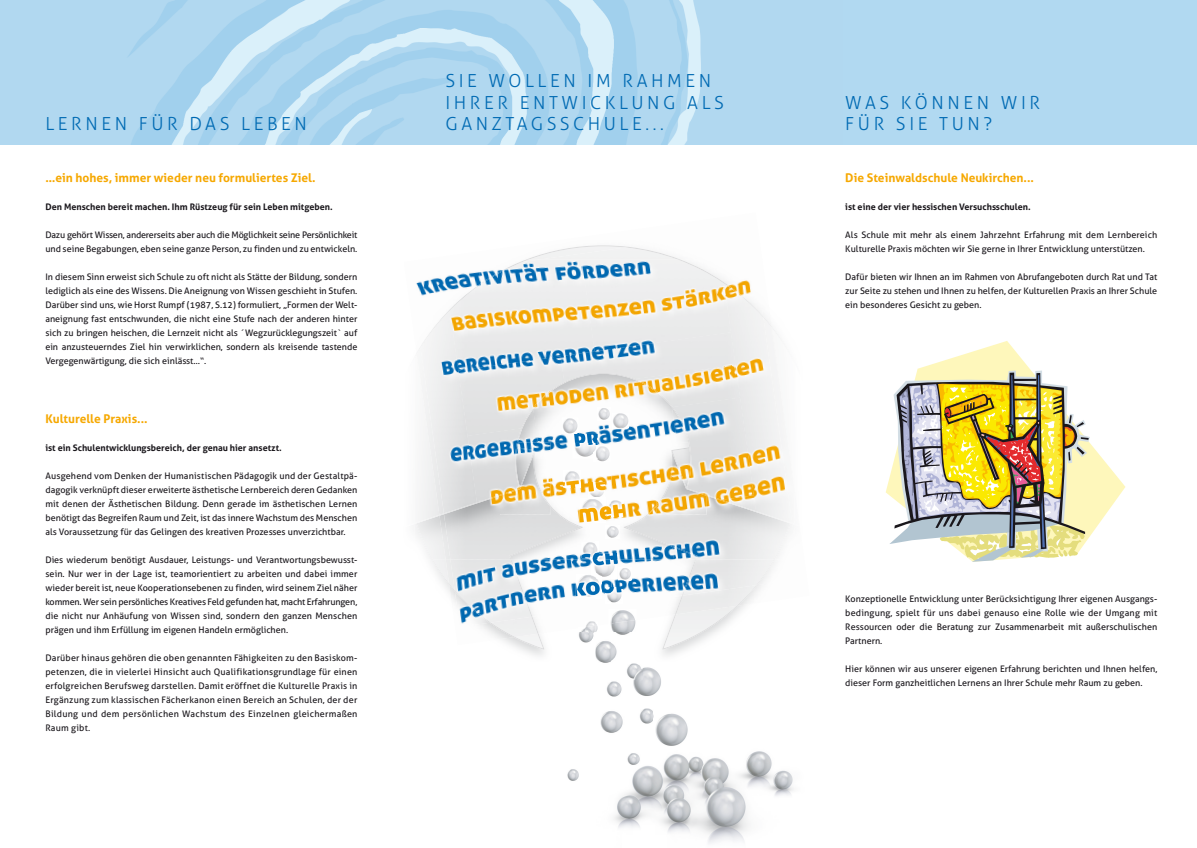
<style>
.page{position:relative;width:1197px;height:848px;background:#fff}
.page>*{position:absolute;margin:0;border:0;box-sizing:border-box;transform-origin:0 0}
.t1{font:300 18px/21.6px "Aller";letter-spacing:.2em;color:#006ab3}
.t2{font:700 12px "Aller";color:#f6a800}
.t3{font:9px/14px "Aller";color:#1a171c;text-align:justify}
.t4{font:700 9px "Aller";color:#1a171c}
.t5{font:9px/14px "Aller";letter-spacing:-.02em;color:#1a171c}
</style>
<div class="page">
<div style="left:0;top:0;width:1196px;height:145px;background:#b1d9f1"></div>
<img style="left:129px;top:0;width:572px;height:145px">
<svg style="left:513px;top:645px;width:31px;height:4px"></svg>
<svg style="left:662px;top:632px;width:38px;height:17px"></svg>
<svg style="left:886px;top:341px;width:239px;height:196px"></svg>
<svg style="left:889px;top:370px;width:200px;height:192px"></svg>
<img style="left:614px;top:751px;width:180px;height:92px">
<img style="left:626px;top:752px;width:14px;height:13px">
<svg style="left:567px;top:769px;width:12px;height:12px"></svg>
<img style="left:627px;top:663px;width:11px;height:15px">
<img style="left:607px;top:681px;width:15px;height:16px">
<img style="left:640px;top:708px;width:13px;height:16px">
<img style="left:600px;top:711px;width:23px;height:22px">
<img style="left:595px;top:643px;width:16px;height:20px">
<img style="left:611px;top:643px;width:6px;height:18px">
<img style="left:611px;top:624px;width:25px;height:11px">
<img style="left:655px;top:713px;width:33px;height:33px">
<img style="left:633px;top:667px;width:28px;height:29px">
<img style="left:630px;top:665px;width:12px;height:14px">
<img style="left:416px;top:515px;width:23px;height:9px">
<img style="left:669px;top:620px;width:67px;height:12px">
<img style="left:528px;top:245px;width:101px;height:14px">
<img style="left:482px;top:632px;width:65px;height:13px">
<img style="left:505px;top:632px;width:32px;height:5px">
<img style="left:449px;top:583px;width:89px;height:49px">
<img style="left:668px;top:605px;width:74px;height:15px">
<img style="left:675px;top:605px;width:75px;height:9px">
<img style="left:439px;top:515px;width:5px;height:44px">
<svg style="left:578px;top:623px;width:33px;height:20px"></svg>
<img style="left:608px;top:610px;width:28px;height:14px">
<img style="left:541px;top:247px;width:136px;height:12px">
<img style="left:601px;top:580px;width:10px;height:14px">
<img style="left:455px;top:559px;width:140px;height:68px">
<img style="left:450px;top:559px;width:4px;height:63px">
<img style="left:454px;top:559px;width:78px;height:63px">
<img style="left:611px;top:559px;width:164px;height:46px">
<img style="left:681px;top:559px;width:93px;height:36px">
<img style="left:416px;top:275px;width:34px;height:21px">
<img style="left:743px;top:280px;width:7px;height:3px">
<img style="left:538px;top:391px;width:133px;height:54px">
<img style="left:521px;top:436px;width:17px;height:6px">
<img style="left:671px;top:408px;width:1px;height:24px">
<img style="left:595px;top:476px;width:16px;height:77px">
<img style="left:550px;top:443px;width:45px;height:116px">
<img style="left:444px;top:495px;width:137px;height:64px">
<img style="left:509px;top:505px;width:73px;height:54px">
<img style="left:611px;top:443px;width:45px;height:116px">
<img style="left:625px;top:496px;width:94px;height:9px">
<img style="left:623px;top:505px;width:167px;height:54px">
<img style="left:521px;top:442px;width:29px;height:8px">
<img style="left:500px;top:489px;width:50px;height:25px">
<img style="left:533px;top:450px;width:17px;height:56px">
<img style="left:521px;top:447px;width:14px;height:42px">
<img style="left:656px;top:442px;width:15px;height:3px">
<img style="left:656px;top:500px;width:50px;height:14px">
<img style="left:656px;top:454px;width:32px;height:53px">
<img style="left:671px;top:450px;width:1px;height:39px">
<img style="left:450px;top:259px;width:131px;height:97px">
<img style="left:581px;top:259px;width:142px;height:73px">
<img style="left:420px;top:310px;width:57px;height:203px">
<img style="left:723px;top:283px;width:67px;height:240px">
<img style="left:458px;top:356px;width:106px;height:80px">
<img style="left:560px;top:332px;width:175px;height:41px">
<img style="left:634px;top:365px;width:106px;height:32px">
<img style="left:467px;top:428px;width:54px;height:73px">
<img style="left:672px;top:397px;width:81px;height:103px">
<img style="left:721px;top:495px;width:35px;height:4px">
<img style="left:454px;top:262px;width:68px;height:43px">
<img style="left:677px;top:259px;width:26px;height:11px">
<img style="left:423px;top:304px;width:33px;height:38px">
<img style="left:701px;top:270px;width:42px;height:28px">
<svg style="left:416px;top:338px;width:8px;height:18px"></svg>
<img style="left:742px;top:297px;width:21px;height:21px">
<img style="left:549px;top:373px;width:87px;height:18px">
<img style="left:521px;top:391px;width:30px;height:38px">
<img style="left:634px;top:379px;width:39px;height:29px">
<img style="left:510px;top:428px;width:11px;height:64px">
<img style="left:672px;top:407px;width:18px;height:70px">
<img style="left:476px;top:491px;width:34px;height:12px">
<img style="left:444px;top:502px;width:33px;height:12px">
<img style="left:719px;top:499px;width:37px;height:13px">
<img style="left:755px;top:511px;width:35px;height:13px">
<img style="left:561px;top:417px;width:17px;height:17px">
<img style="left:597px;top:446px;width:13px;height:16px">
<img style="left:563px;top:471px;width:17px;height:16px">
<img style="left:588px;top:482px;width:17px;height:15px">
<img style="left:612px;top:412px;width:17px;height:17px">
<svg style="left:597px;top:408px;width:13px;height:13px"></svg>
<svg style="left:618px;top:567px;width:13px;height:13px"></svg>
<img style="left:605px;top:525px;width:14px;height:14px">
<img style="left:607px;top:500px;width:17px;height:16px">
<img style="left:581px;top:541px;width:10px;height:17px">
<img style="left:605px;top:587px;width:17px;height:16px">
<img style="left:595px;top:559px;width:16px;height:18px">
<img style="left:591px;top:559px;width:4px;height:14px">
<img style="left:611px;top:559px;width:5px;height:19px">
<img style="left:598px;top:553px;width:13px;height:6px">
<svg style="left:611px;top:553px;width:5px;height:6px"></svg>
<svg style="left:591px;top:541px;width:7px;height:18px"></svg>
<img style="left:572px;top:434px;width:25px;height:11px">
<img style="left:572px;top:443px;width:23px;height:16px">
<svg style="left:593px;top:445px;width:4px;height:17px"></svg>
<img style="left:579px;top:497px;width:26px;height:25px">
<svg style="left:588px;top:497px;width:17px;height:1px"></svg>
<img style="left:595px;top:578px;width:5px;height:17px">
<img style="left:575px;top:573px;width:20px;height:25px">
<svg style="left:591px;top:573px;width:10px;height:5px"></svg>
<p class="t1" style="left:45px;top:113px;width:263px">LERNEN FÜR DAS LEBEN</p>
<p class="t2" style="left:45px;top:170px;width:272px">…ein hohes, immer wieder neu formuliertes Ziel.</p>
<p class="t4" style="left:45px;top:201px;width:289px">Den Menschen bereit machen. Ihm Rüstzeug für sein Leben mitgeben.</p>
<p class="t5" style="left:45px;top:228px;width:313px">Dazu gehört Wissen, andererseits aber auch die Möglichkeit seine Persönlichkeit und seine Begabungen, eben seine ganze Person, zu finden und zu entwickeln.</p>
<p class="t3" style="left:45px;top:270px;width:313px">In diesem Sinn erweist sich Schule zu oft nicht als Stätte der Bildung, sondern lediglich als eine des Wissens. Die Aneignung von Wissen geschieht in Stufen.<br>Darüber sind uns, wie Horst Rumpf (1987, S.12) formuliert, „Formen der Welt&shy;aneignung fast entschwunden, die nicht eine Stufe nach der anderen hinter sich zu bringen heischen, die Lernzeit nicht als ´Wegzurücklegungszeit` auf ein anzusteuerndes Ziel hin verwirklichen, sondern als kreisende tastende Vergegenwärtigung, die sich einlässt…“.</p>
<p class="t2" style="left:45px;top:411px;width:104px">Kulturelle Praxis...</p>
<p class="t4" style="left:45px;top:442px;width:238px">ist ein Schulentwicklungsbereich, der genau hier ansetzt.</p>
<p class="t3" style="left:45px;top:468px;width:313px">Ausgehend vom Denken der Humanistischen Pädagogik und der Gestaltpä&shy;dagogik verknüpft dieser erweiterte ästhetische Lernbereich deren Gedanken mit denen der Ästhetischen Bildung. Denn gerade im ästhetischen Lernen benötigt das Begreifen Raum und Zeit, ist das innere Wachstum des Menschen als Voraussetzung für das Gelingen des kreativen Prozesses unverzichtbar.</p>
<p class="t3" style="left:45px;top:553px;width:313px">Dies wiederum benötigt Ausdauer, Leistungs- und Verantwortungsbewusst&shy;sein. Nur wer in der Lage ist, teamorientiert zu arbeiten und dabei immer wieder bereit ist, neue Kooperationsebenen zu finden, wird seinem Ziel näher kommen. Wer sein persönliches Kreatives Feld gefunden hat, macht Erfahrungen, die nicht nur Anhäufung von Wissen sind, sondern den ganzen Menschen prägen und ihm Erfüllung im eigenen Handeln ermöglichen.</p>
<p class="t3" style="left:45px;top:651px;width:313px">Darüber hinaus gehören die oben genannten Fähigkeiten zu den Basiskom&shy;petenzen, die in vielerlei Hinsicht auch Qualifikationsgrundlage für einen erfolgreichen Berufsweg darstellen. Damit eröffnet die Kulturelle Praxis in Ergänzung zum klassischen Fächerkanon einen Bereich an Schulen, der der Bildung und dem persönlichen Wachstum des Einzelnen gleichermaßen Raum gibt.</p>
<p class="t1" style="left:445px;top:70px;width:280px">SIE WOLLEN IM RAHMEN<br>IHRER ENTWICKLUNG ALS<br>GANZTAGSSCHULE...</p>
<p class="t1" style="left:845px;top:92px;width:196px">WAS KÖNNEN WIR<br>FÜR SIE TUN?</p>
<p class="t2" style="left:845px;top:170px;width:190px">Die Steinwaldschule Neukirchen...</p>
<p class="t4" style="left:845px;top:201px;width:187px">ist eine der vier hessischen Versuchsschulen.</p>
<p class="t3" style="left:845px;top:228px;width:313px">Als Schule mit mehr als einem Jahrzehnt Erfahrung mit dem Lernbereich<br>Kulturelle Praxis möchten wir Sie gerne in Ihrer Entwicklung unterstützen.</p>
<p class="t3" style="left:845px;top:270px;width:313px">Dafür bieten wir Ihnen an im Rahmen von Abrufangeboten durch Rat und Tat zur Seite zu stehen und Ihnen zu helfen, der Kulturellen Praxis an Ihrer Schule ein besonderes Gesicht zu geben.</p>
<p class="t3" style="left:845px;top:592px;width:313px">Konzeptionelle Entwicklung unter Berücksichtigung Ihrer eigenen Ausgangs&shy;bedingung, spielt für uns dabei genauso eine Rolle wie der Umgang mit Ressourcen oder die Beratung zur Zusammenarbeit mit außerschulischen Partnern.</p>
<p class="t3" style="left:845px;top:662px;width:313px">Hier können wir aus unserer eigenen Erfahrung berichten und Ihnen helfen, dieser Form ganzheitlichen Lernens an Ihrer Schule mehr Raum zu geben.</p>
</div>
